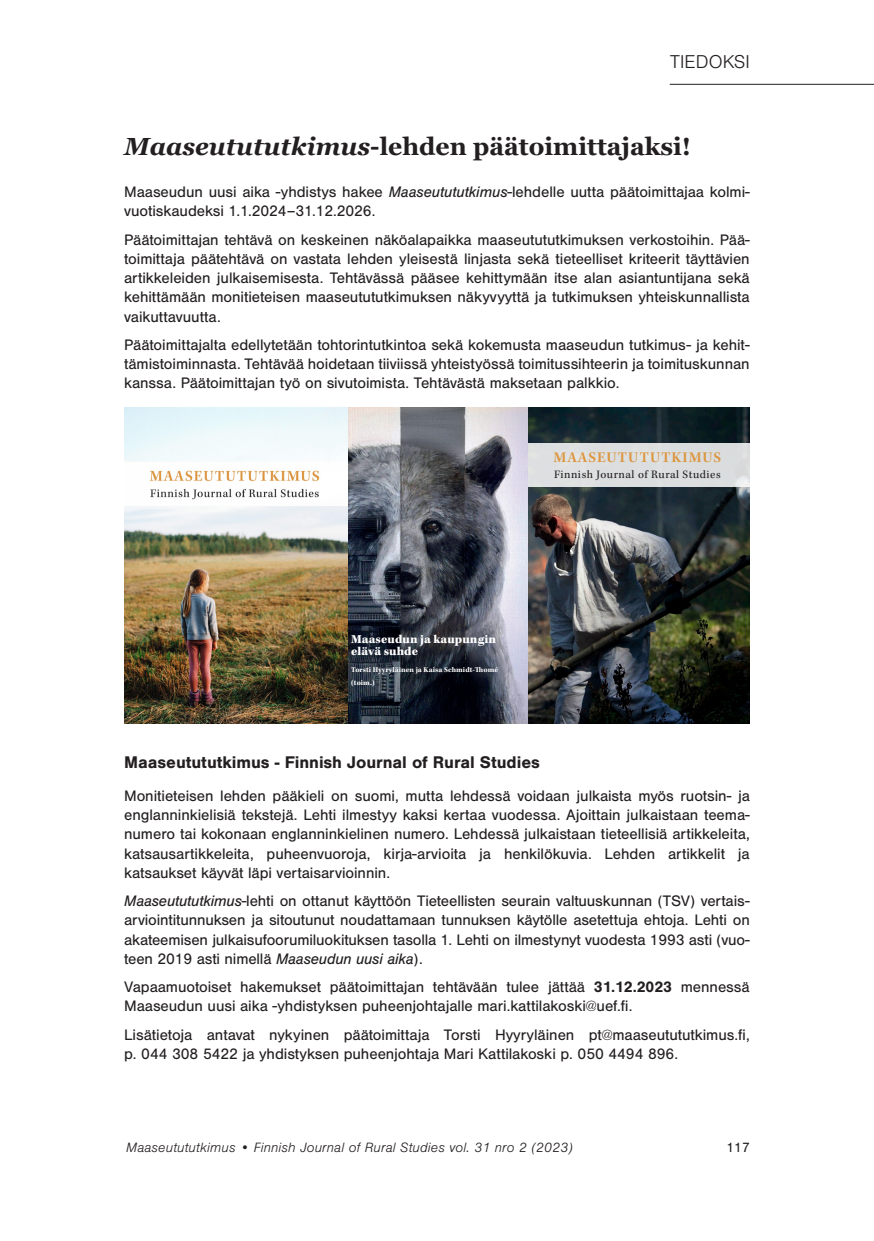
<style>
.page{position:relative;width:874px;height:1241px;background:#fff}
.page>*{position:absolute;margin:0;border:0;box-sizing:border-box;transform-origin:0 0}
.t1{font:700 24.68px "Georgia";color:#231f20}
.t2{font:300 19.25px "Nimbus San";letter-spacing:.005em;color:#231f20}
.t3{font:700 17.5px "Nimbus San";letter-spacing:-.005em;color:#231f20}
.t4{font:15.75px/19.2px "Nimbus San";letter-spacing:-.005em;color:#231f20;text-align:justify}
.t5{font:600 15.22px "Kepler Std";letter-spacing:.07em;color:#dd953f}
.t6{font:italic 300 14px "Nimbus San";letter-spacing:.01em;color:#231f20}
.t7{font:14px "Nimbus San";color:#231f20}
.t8{font:900 12.42px/11.7px "Kepler Std";letter-spacing:.005em;color:#fff}
.t9{font:11.55px "Kepler Std";letter-spacing:.045em;color:#231f20}
.t10{font:700 7.52px/13px "Kepler Std";letter-spacing:.005em;color:#fff}
.s1{font-style:italic}
.s2{font-weight:700}
</style>
<div class="page">
<img style="left:347px;top:407px;width:181px;height:316px">
<img style="left:124px;top:407px;width:223px;height:316px">
<img style="left:528px;top:407px;width:221px;height:316px">
<div style="left:528px;top:442px;width:221px;height:44px;background:#dbdedf"></div>
<hr style="left:669px;top:84px;width:204px;height:1px;background:#231f20">
<p class="t2" style="left:669px;top:52px;width:81px">TIEDOKSI</p>
<h1 class="t1" style="left:124px;top:131px;width:568px"><span class="s1">Maaseutututkimus</span>-lehden päätoimittajaksi!</h1>
<p class="t4" style="left:124px;top:182px;width:627px">Maaseudun uusi aika -yhdistys hakee <span class="s1">Maaseutututkimus</span>-lehdelle uutta päätoimittajaa kolmi&shy;vuotiskaudeksi 1.1.2024–31.12.2026.</p>
<p class="t4" style="left:124px;top:230px;width:627px">Päätoimittajan tehtävä on keskeinen näköalapaikka maaseutututkimuksen verkostoihin. Pää&shy;toimittaja päätehtävä on vastata lehden yleisestä linjasta sekä tieteelliset kriteerit täyttävien artikkeleiden julkaisemisesta. Tehtävässä pääsee kehittymään itse alan asiantuntijana sekä kehittämään monitieteisen maaseutututkimuksen näkyvyyttä ja tutkimuksen yhteiskunnallista vaikuttavuutta.</p>
<p class="t4" style="left:124px;top:335px;width:627px">Päätoimittajalta edellytetään tohtorintutkintoa sekä kokemusta maaseudun tutkimus- ja kehit&shy;tämistoiminnasta. Tehtävää hoidetaan tiiviissä yhteistyössä toimitussihteerin ja toimituskunnan kanssa. Päätoimittajan työ on sivutoimista. Tehtävästä maksetaan palkkio.</p>
<p class="t5" style="left:553px;top:449px;width:169px">MAASEUTUTUTKIMUS</p>
<p class="t9" style="left:553px;top:468px;width:168px">Finnish Journal of Rural Studies</p>
<p class="t8" style="left:351px;top:633px;width:146px">Maaseudun ja kaupungin elävä suhde</p>
<p class="t10" style="left:351px;top:663px;width:148px">Torsti Hyyryläinen ja Kaisa Schmidt-Thomé (toim.)</p>
<p class="t3" style="left:124px;top:752px;width:417px">Maaseutututkimus - Finnish Journal of Rural Studies</p>
<p class="t4" style="left:124px;top:786px;width:627px">Monitieteisen lehden pääkieli on suomi, mutta lehdessä voidaan julkaista myös ruotsin- ja englanninkielisiä tekstejä. Lehti ilmestyy kaksi kertaa vuodessa. Ajoittain julkaistaan teema&shy;numero tai kokonaan englanninkielinen numero. Lehdessä julkaistaan tieteellisiä artikkeleita, katsausartikkeleita, puheenvuoroja, kirja-arvioita ja henkilökuvia. Lehden artikkelit ja katsaukset käyvät läpi vertaisarvioinnin.</p>
<p class="t4" style="left:124px;top:891px;width:627px"><span class="s1">Maaseutututkimus</span>-lehti on ottanut käyttöön Tieteellisten seurain valtuuskunnan (TSV) vertais&shy;arviointitunnuksen ja sitoutunut noudattamaan tunnuksen käytölle asetettuja ehtoja. Lehti on akateemisen julkaisufoorumiluokituksen tasolla 1. Lehti on ilmestynyt vuodesta 1993 asti (vuo&shy;teen 2019 asti nimellä <span class="s1">Maaseudun uusi aika</span>).</p>
<p class="t4" style="left:124px;top:977px;width:627px">Vapaamuotoiset hakemukset päätoimittajan tehtävään tulee jättää <span class="s2">31.12.2023</span> mennessä<br>Maaseudun uusi aika -yhdistyksen puheenjohtajalle mari.kattilakoski@uef.fi.</p>
<p class="t4" style="left:124px;top:1024px;width:627px">Lisätietoja antavat nykyinen päätoimittaja Torsti Hyyryläinen pt@maaseutututkimus.fi, p. 044 308 5422 ja yhdistyksen puheenjohtaja Mari Kattilakoski p. 050 4494 896.</p>
<p class="t6" style="left:126px;top:1139px;width:448px">Maaseutututkimus • Finnish Journal of Rural Studies vol. 31 nro 2 (2023)</p>
<p class="t7" style="left:726px;top:1139px;width:25px">117</p>
</div>
